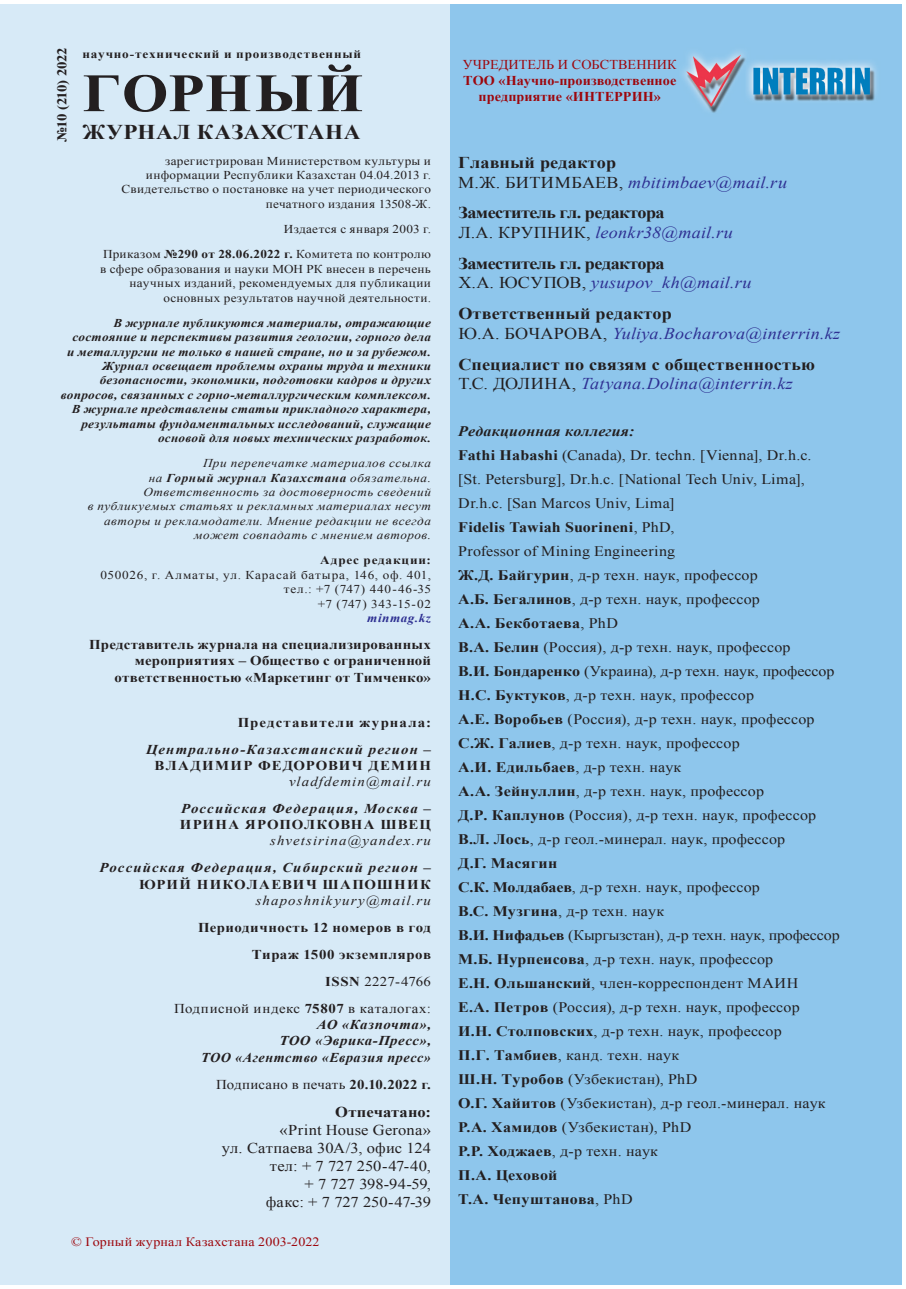
<style>
.page{position:relative;width:906px;height:1289px;background:#fff}
.page>*{position:absolute;margin:0;border:0;box-sizing:border-box;transform-origin:0 0}
.t1{font:700 54px "Times New Roman";letter-spacing:.025em;color:#231f20;scale:1.1 1}
.t2{font:700 21px "Times New Roman";letter-spacing:.025em;color:#231f20;scale:1.1 1}
.t3{font:italic 16.5px/19.8px "Times New Roman";letter-spacing:.01em;color:#2e3092;scale:1.1 1}
.t4{font:700 16.5px/19.8px "Times New Roman";letter-spacing:-.03em;color:#231f20;scale:1.1 1}
.t5{font:700 16.5px "Times New Roman";letter-spacing:.005em;color:#231f20;scale:1.1 1}
.t6{font:16.5px "Times New Roman";color:#231f20;scale:1.1 1}
.t7{font:15px/18px "Times New Roman";letter-spacing:-.005em;color:#231f20;text-align:right;scale:1.1 1}
.t8{font:700 15px "Times New Roman";color:#231f20;scale:1.1 1}
.t9{font:14.55px/24px "Times New Roman";letter-spacing:.01em;color:#231f20;scale:1.1 1}
.t10{font:700 13.5px/16.2px "Times New Roman";letter-spacing:.015em;color:#231f20;text-align:right;scale:1.1 1}
.t11{font:italic 700 13.5px "Times New Roman";letter-spacing:.07em;color:#231f20;scale:1.1 1}
.t12{font:700 13.5px/27px "Times New Roman";letter-spacing:.04em;color:#231f20;text-align:right;scale:1.1 1}
.t13{font:italic 13.5px "Times New Roman";letter-spacing:.075em;color:#231f20;scale:1.1 1}
.t14{font:italic 700 13.5px/16.2px "Times New Roman";letter-spacing:.035em;color:#231f20;text-align:right;scale:1.1 1}
.t15{font:700 13.5px/16.2px "Times New Roman";letter-spacing:.005em;color:#9d070d;scale:1.05 1}
.t16{font:700 13.5px "Times New Roman";letter-spacing:.09em;color:#231f20;scale:1.1 1}
.t17{font:700 13.5px "Times New Roman";letter-spacing:.095em;color:#231f20;scale:1.1 1}
.t18{font:13.5px "Times New Roman";color:#231f20;scale:1.1 1}
.t19{font:13.5px "Times New Roman";letter-spacing:.005em;color:#9d070d;scale:1.05 1}
.t20{font:700 13.5px "Times New Roman";letter-spacing:.07em;color:#231f20;scale:1.1 1}
.t21{font:700 13.5px "Times New Roman";letter-spacing:-.03em;color:#231f20;scale:1.1 1}
.t22{font:12.75px "Times New Roman";letter-spacing:.005em;color:#9d070d;scale:1.1 1}
.t23{font:italic 700 12px/14.4px "Times New Roman";letter-spacing:.02em;color:#231f20;text-align:right;scale:1.1 1}
.t24{font:12px/14.4px "Times New Roman";letter-spacing:.025em;color:#231f20;text-align:right;scale:1.1 1}
.t25{font:italic 12px/14.4px "Times New Roman";letter-spacing:.04em;color:#231f20;text-align:right;scale:1.1 1}
.t26{font:12px/14.4px "Times New Roman";letter-spacing:.045em;color:#231f20;text-align:right;scale:1.1 1}
.t27{font:700 12px "Times New Roman";letter-spacing:.065em;color:#231f20;scale:1.1 1}
.t28{font:italic 700 12px "Times New Roman";letter-spacing:.035em;color:#2e3092;scale:1.1 1}
.s1{font-weight:700}
.s2{font-weight:400}
.s3{font-weight:700;font-style:normal;color:#231f20}
.s4{font-style:normal;color:#231f20}
.s5{font-weight:400;font-style:italic;color:#2e3092}
.s6{font-weight:700;font-style:italic}
</style>
<div class="page">
<div style="left:0;top:4px;width:901px;height:1280px;background:#d7eaf7"></div>
<div style="left:451px;top:4px;width:450px;height:1280px;background:#8ec6ec"></div>
<p class="t21" style="left:53px;top:142px;width:88px;rotate:-90deg">№10 (210) 2022</p>
<p class="t27" style="left:83px;top:46px;width:255px">научно-технический и производственный</p>
<h1 class="t1" style="left:83px;top:56px;width:256px">Горный</h1>
<h2 class="t2" style="left:83px;top:118px;width:254px">журнал Казахстана</h2>
<p class="t24" style="left:122px;top:153px;width:283px">зарегистрирован Министерством культуры и информации Республики Казахстан 04.04.2013 г.<br>Свидетельство о постановке на учет периодического печатного издания 13508-Ж.</p>
<p class="t24" style="left:103px;top:216px;width:300px;line-height:25.2px">Издается с января 2003 г.<br>Приказом <span class="s1">№290 от 28.06.2022 г.</span> Комитета по контролю</p>
<p class="t24" style="left:100px;top:261px;width:302px">в сфере образования и науки МОН РК внесен в перечень научных изданий, рекомендуемых для публикации основных результатов научной деятельности.</p>
<p class="t23" style="left:61px;top:315px;width:338px">В журнале публикуются материалы, отражающие состояние и перспективы развития геологии, горного дела<br>и металлургии не только в нашей стране, но и за рубежом.<br>Журнал освещает проблемы охраны труда и техники безопасности, экономики, подготовки кадров и других вопросов, связанных с горно-металлургическим комплексом.<br>В журнале представлены статьи прикладного характера, результаты фундаментальных исследований, служащие основой для новых технических разработок.</p>
<p class="t25" style="left:88px;top:455px;width:314px">При перепечатке материалов ссылка<br>на <span class="s1">Горный журнал Казахстана</span> обязательна.<br>Ответственность за достоверность сведений<br>в публикуемых статьях и рекламных материалах несут авторы и рекламодатели. Мнение редакции не всегда может совпадать с мнением авторов.</p>
<p class="t27" style="left:320px;top:552px;width:102px">Адрес редакции:</p>
<p class="t26" style="left:100px;top:567px;width:302px">050026, г. Алматы, ул. Карасай батыра, 146, оф. 401, тел.: +7 (747) 440-46-35<br>+7 (747) 343-15-02</p>
<p class="t28" style="left:367px;top:609px;width:59px">minmag.kz</p>
<p class="t10" style="left:89px;top:636px;width:312px">Представитель журнала на специализированных мероприятиях – Общество с ограниченной ответственностью «Маркетинг от Тимченко»</p>
<p class="t20" style="left:238px;top:712px;width:177px">Представители журнала:</p>
<p class="t11" style="left:146px;top:739px;width:260px">Центрально-Казахстанский регион –</p>
<p class="t16" style="left:155px;top:756px;width:138px">ВЛАДИМИР ФЕДОРО</p>
<p class="t17" style="left:328px;top:756px;width:94px">ВИЧ ДЕМИН</p>
<p class="t13" style="left:289px;top:772px;width:131px">vladfdemin@mail.ru</p>
<p class="t11" style="left:181px;top:799px;width:229px">Российская Федерация, Москва –</p>
<p class="t16" style="left:180px;top:815px;width:210px">Ирина ярополковна Швец</p>
<p class="t13" style="left:270px;top:831px;width:148px">shvetsirina@yandex.ru</p>
<p class="t11" style="left:100px;top:858px;width:303px">Российская Федерация, Сибирский регион –</p>
<p class="t17" style="left:139px;top:874px;width:132px">юрий николаевич</p>
<p class="t17" style="left:322px;top:874px;width:89px">Шапошник</p>
<p class="t13" style="left:256px;top:891px;width:161px">shaposhnikyury@mail.ru</p>
<p class="t12" style="left:174px;top:913px;width:235px">Периодичность 12 номеров в год<br>Тираж 1500 экземпляров<br>ISSN <span class="s2">2227-4766<br>Подписной индекс</span> 75807 <span class="s2">в каталогах:</span></p>
<p class="t14" style="left:201px;top:1016px;width:210px">АО «Казпочта»,<br>ТОО «Эврика-Пресс»,<br>ТОО «Агентство «Евразия пресс»</p>
<p class="t18" style="left:216px;top:1074px;width:197px">Подписано в печать <span class="s1">20.10.2022 г.</span></p>
<p class="t8" style="left:335px;top:1101px;width:89px">Отпечатано:</p>
<p class="t7" style="left:222px;top:1121px;width:192px">«Print House Gerona»<br>ул. Сатпаева 30А/3, офис 124 тел: + 7 727 250-47-40,<br>+ 7 727 398-94-59,<br>факс: + 7 727 250-47-39</p>
<p class="t22" style="left:71px;top:1232px;width:227px">© Горный журнал Казахстана 2003-2022</p>
<p class="t19" style="left:463px;top:55px;width:205px">Учредитель и собственник</p>
<p class="t15" style="left:463px;top:72px;width:11px">ТОО</p>
<p class="t15" style="left:478px;top:72px;width:190px;text-indent:20px">«Научно-производственное предприятие «ИНТЕРРИН»</p>
<p class="t3" style="left:458px;top:152px;width:300px"><span class="s3">Главный редактор<br></span><span class="s4">М.Ж. Битимбаев,</span> mbitimbaev@mail.ru</p>
<p class="t4" style="left:458px;top:202px;width:251px">Заместитель гл. редактора<br><span class="s2">Л.А. Крупник,</span> <span class="s5">leonkr38@mail.ru</span></p>
<p class="t4" style="left:458px;top:253px;width:268px">Заместитель гл. редактора<br><span class="s2">Х.А. юсупов,</span> <span class="s5">yusupov_kh@mail.ru</span></p>
<p class="t3" style="left:458px;top:303px;width:348px"><span class="s3">Ответственный редактор<br></span><span class="s4">Ю.А. Бочарова,</span> Yuliya.Bocharova@interrin.kz</p>
<p class="t5" style="left:458px;top:352px;width:326px">Специалист по связям с общественностью</p>
<p class="t6" style="left:458px;top:373px;width:45px">Т.С. ДОЛИНА</p>
<p class="t3" style="left:572px;top:373px;width:202px"><span class="s4">,</span> Tatyana.Dolina@interrin.kz</p>
<p class="t9" style="left:458px;top:419px;width:348px"><span class="s6">Редакционная коллегия:<br></span><span class="s1">Fathi Habashi</span> (Canada), Dr. techn. [Vienna], Dr.h.c.<br>[St. Petersburg], Dr.h.c. [National Tech Univ, Lima], Dr.h.c. [San Marcos Univ, Lima]<br><span class="s1">Fidelis Tawiah Suorineni</span>, PhD,<br>Professor of Mining Engineering<br><span class="s1">Ж.Д. Байгурин</span>, д-р техн. наук, профессор<br><span class="s1">А.Б. Бегалинов</span>, д-р техн. наук, профессор<br><span class="s1">А.А. Бекботаева</span>, PhD<br><span class="s1">В.А. Белин</span> (Россия), д-р техн. наук, профессор<br><span class="s1">В.И. Бондаренко</span> (Украина), д-р техн. наук, профессор <span class="s1">Н.С. Буктуков</span>, д-р техн. наук, профессор<br><span class="s1">А.Е. Воробьев</span> (Россия), д-р техн. наук, профессор <span class="s1">С.Ж. Галиев</span>, д-р техн. наук, профессор<br><span class="s1">А.И. Едильбаев</span>, д-р техн. наук<br><span class="s1">А.А. Зейнуллин</span>, д-р техн. наук, профессор<br><span class="s1">Д.Р. Каплунов</span> (Россия), д-р техн. наук, профессор <span class="s1">В.Л. Лось</span>, д-р геол.-минерал. наук, профессор<br><span class="s1">Д.Г. Масягин<br>С.К. Молдабаев</span>, д-р техн. наук, профессор<br><span class="s1">В.С. Музгина</span>, д-р техн. наук<br><span class="s1">В.И. Нифадьев</span> (Кыргызстан), д-р техн. наук, профессор <span class="s1">М.Б. Нурпеисова</span>, д-р техн. наук, профессор<br><span class="s1">Е.Н. Ольшанский</span>, член-корреспондент МАИН<br><span class="s1">Е.А. Петров</span> (Россия), д-р техн. наук, профессор<br><span class="s1">И.Н. Столповских</span>, д-р техн. наук, профессор<br><span class="s1">П.Г. Тамбиев</span>, канд. техн. наук<br><span class="s1">Ш.Н. Туробов</span> (Узбекистан), PhD<br><span class="s1">О.Г. Хайитов</span> (Узбекистан), д-р геол.-минерал. наук <span class="s1">Р.А. Хамидов</span> (Узбекистан), PhD<br><span class="s1">Р.Р. Ходжаев</span>, д-р техн. наук<br><span class="s1">П.А. Цеховой<br>Т.А. Чепуштанова</span>, PhD</p>
</div>
